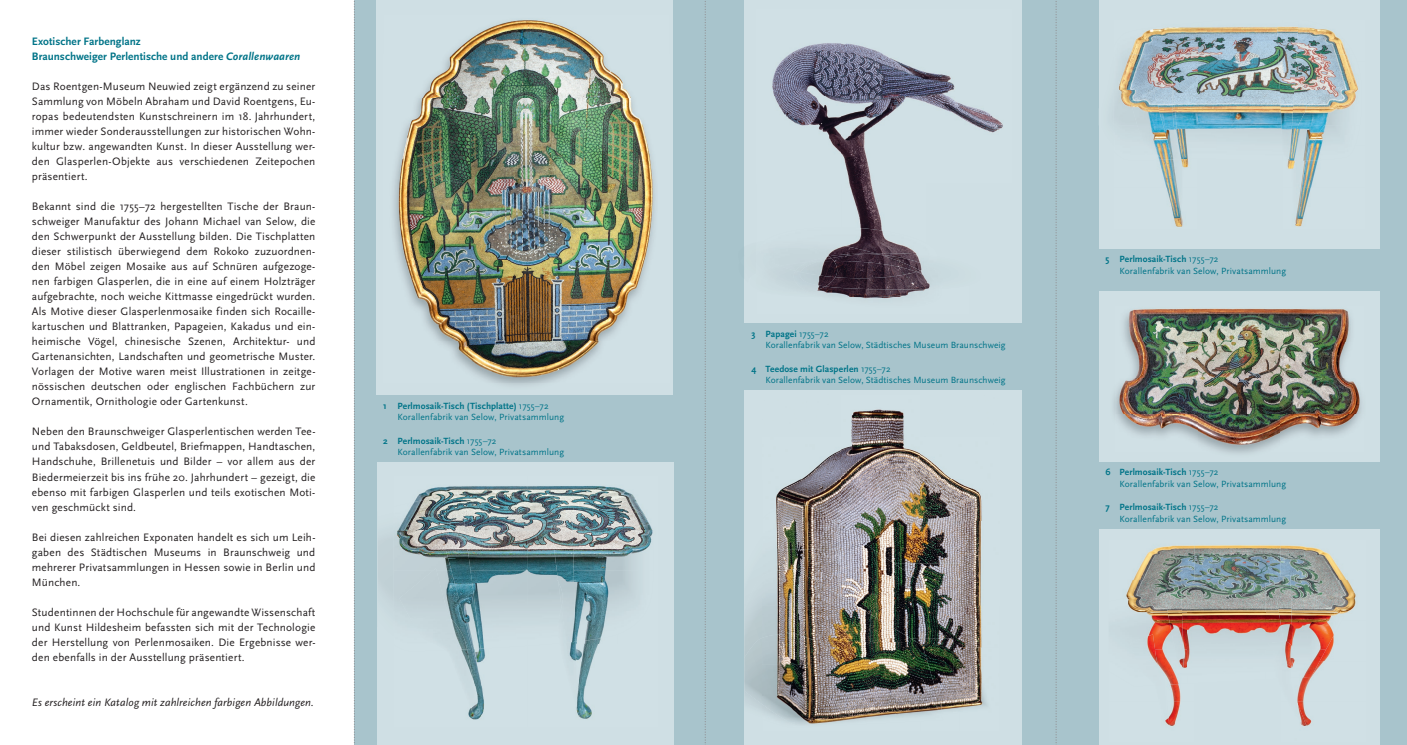
<style>
.page{position:relative;width:1407px;height:745px;background:#fff}
.page>*{position:absolute;margin:0;border:0;box-sizing:border-box;transform-origin:0 0}
.t1{font:11.25px/15px "Scala Sans";letter-spacing:.015em;color:#231f20;text-align:justify}
.t2{font:700 11.25px/15px "Scala Sans";letter-spacing:.005em;color:#007488}
.t3{font:italic 11.25px "Scala Sans";letter-spacing:.01em;color:#231f20}
.t4{font:9.38px/11.2px "Scala Sans";letter-spacing:.01em;color:#007488}
.s1{font-style:italic}
.s2{font-weight:700}
</style>
<div class="page">
<div style="left:354px;top:0;width:1053px;height:744px;background:#a8c4cc"></div>
<div style="left:376px;top:0;width:296px;height:394px;background:#cfdfe4"></div>
<img style="left:394px;top:55px;width:261px;height:330px">
<img style="left:452px;top:20px;width:151px;height:35px">
<div style="left:1099px;top:0;width:280px;height:248px;background:#cfdfe4"></div>
<img style="left:1159px;top:160px;width:30px;height:10px">
<img style="left:1287px;top:161px;width:31px;height:66px">
<img style="left:1114px;top:27px;width:84px;height:133px">
<img style="left:1198px;top:27px;width:149px;height:28px">
<img style="left:1198px;top:55px;width:79px;height:77px">
<img style="left:1298px;top:55px;width:60px;height:35px">
<img style="left:1334px;top:90px;width:24px;height:35px">
<img style="left:1288px;top:125px;width:49px;height:36px">
<img style="left:1151px;top:55px;width:26px;height:36px">
<img style="left:1162px;top:159px;width:21px;height:68px">
<img style="left:1130px;top:91px;width:53px;height:68px">
<img style="left:1154px;top:82px;width:25px;height:77px">
<img style="left:1277px;top:26px;width:21px;height:134px">
<img style="left:1291px;top:160px;width:15px;height:64px">
<img style="left:1292px;top:89px;width:42px;height:72px">
<div style="left:1099px;top:528px;width:280px;height:216px;background:#cfdfe4"></div>
<img style="left:1134px;top:545px;width:212px;height:34px">
<img style="left:1131px;top:579px;width:56px;height:5px">
<img style="left:1265px;top:579px;width:8px;height:4px">
<img style="left:1291px;top:579px;width:65px;height:34px">
<img style="left:1326px;top:649px;width:6px;height:10px">
<img style="left:1169px;top:686px;width:12px;height:40px">
<img style="left:1306px;top:679px;width:6px;height:47px">
<img style="left:1126px;top:584px;width:61px;height:102px">
<img style="left:1187px;top:575px;width:78px;height:88px">
<img style="left:1265px;top:583px;width:72px;height:29px">
<img style="left:1265px;top:612px;width:79px;height:37px">
<img style="left:1303px;top:649px;width:23px;height:30px">
<img style="left:1166px;top:574px;width:15px;height:11px">
<img style="left:1164px;top:585px;width:19px;height:82px">
<img style="left:1155px;top:684px;width:14px;height:41px">
<img style="left:1130px;top:634px;width:35px;height:51px">
<img style="left:1273px;top:574px;width:18px;height:15px">
<img style="left:1275px;top:585px;width:18px;height:56px">
<img style="left:1297px;top:677px;width:9px;height:49px">
<img style="left:1267px;top:641px;width:28px;height:27px">
<img style="left:1283px;top:640px;width:10px;height:26px">
<div style="left:377px;top:462px;width:297px;height:282px;background:#cfdfe4"></div>
<img style="left:430px;top:486px;width:98px;height:3px">
<img style="left:528px;top:486px;width:93px;height:3px">
<img style="left:468px;top:645px;width:130px;height:75px">
<img style="left:393px;top:489px;width:260px;height:121px">
<img style="left:481px;top:610px;width:47px;height:41px">
<img style="left:528px;top:610px;width:79px;height:35px">
<img style="left:446px;top:515px;width:35px;height:200px">
<img style="left:399px;top:567px;width:68px;height:82px">
<img style="left:551px;top:518px;width:23px;height:88px">
<img style="left:560px;top:643px;width:24px;height:75px">
<img style="left:558px;top:580px;width:34px;height:63px">
<img style="left:566px;top:641px;width:10px;height:24px">
<img style="left:558px;top:578px;width:17px;height:64px">
<div style="left:1099px;top:291px;width:280px;height:170px;background:#cfdfe4"></div>
<img style="left:1115px;top:308px;width:247px;height:143px">
<div style="left:744px;top:0;width:277px;height:323px;background:#cfdfe4"></div>
<img style="left:772px;top:43px;width:231px;height:141px">
<img style="left:849px;top:184px;width:33px;height:43px">
<img style="left:860px;top:227px;width:56px;height:26px">
<img style="left:829px;top:239px;width:47px;height:15px">
<img style="left:880px;top:253px;width:37px;height:1px">
<svg style="left:865px;top:253px;width:15px;height:1px"></svg>
<img style="left:853px;top:297px;width:41px;height:2px">
<img style="left:825px;top:289px;width:101px;height:8px">
<img style="left:793px;top:271px;width:32px;height:21px">
<img style="left:795px;top:263px;width:5px;height:9px">
<img style="left:831px;top:254px;width:89px;height:18px">
<img style="left:818px;top:258px;width:16px;height:3px">
<img style="left:825px;top:272px;width:105px;height:17px">
<img style="left:835px;top:261px;width:81px;height:17px">
<img style="left:800px;top:277px;width:35px;height:9px">
<img style="left:800px;top:261px;width:37px;height:16px">
<div style="left:744px;top:390px;width:277px;height:354px;background:#cfdfe4"></div>
<img style="left:744px;top:637px;width:18px;height:66px">
<img style="left:776px;top:409px;width:206px;height:112px">
<img style="left:838px;top:521px;width:42px;height:30px">
<img style="left:880px;top:521px;width:80px;height:42px">
<img style="left:960px;top:521px;width:21px;height:82px">
<img style="left:939px;top:563px;width:21px;height:40px">
<img style="left:776px;top:505px;width:62px;height:64px">
<img style="left:837px;top:525px;width:40px;height:89px">
<img style="left:876px;top:551px;width:63px;height:42px">
<img style="left:876px;top:593px;width:77px;height:45px">
<img style="left:953px;top:603px;width:29px;height:79px">
<img style="left:917px;top:638px;width:36px;height:44px">
<img style="left:943px;top:682px;width:43px;height:28px">
<img style="left:762px;top:569px;width:94px;height:36px">
<img style="left:762px;top:605px;width:109px;height:28px">
<img style="left:870px;top:614px;width:47px;height:27px">
<img style="left:883px;top:641px;width:24px;height:28px">
<img style="left:907px;top:641px;width:36px;height:69px">
<img style="left:762px;top:633px;width:121px;height:31px">
<img style="left:762px;top:664px;width:134px;height:60px">
<img style="left:896px;top:669px;width:44px;height:48px">
<svg style="left:354px;top:1px;width:1px;height:744px"></svg>
<svg style="left:704px;top:1px;width:2px;height:744px"></svg>
<svg style="left:1055px;top:1px;width:2px;height:744px"></svg>
<p class="t2" style="left:32px;top:34px;width:270px">Exotischer Farbenglanz<br>Braunschweiger Perlentische und andere <span class="s1">Corallenwaaren</span></p>
<p class="t1" style="left:32px;top:79px;width:285px">Das Roentgen-Museum Neuwied zeigt ergänzend zu seiner Sammlung von Möbeln Abraham und David Roentgens, Eu&shy;ropas bedeutendsten Kunstschreinern im 18. Jahrhundert, immer wieder Sonderausstellungen zur historischen Wohn&shy;kultur bzw. angewandten Kunst. In dieser Ausstellung wer&shy;den Glasperlen-Objekte aus verschiedenen Zeitepochen präsentiert.</p>
<p class="t1" style="left:32px;top:199px;width:285px">Bekannt sind die 1755–72 hergestellten Tische der Braun&shy;schweiger Manufaktur des Johann Michael van Selow, die den Schwerpunkt der Ausstellung bilden. Die Tischplatten dieser stilistisch überwiegend dem Rokoko zuzuordnen&shy;den Möbel zeigen Mosaike aus auf Schnüren aufgezoge&shy;nen farbigen Glasperlen, die in eine auf einem Holzträger aufgebrachte, noch weiche Kittmasse eingedrückt wurden.<br>Als Motive dieser Glasperlenmosaike finden sich Rocaille&shy;kartuschen und Blattranken, Papageien, Kakadus und ein&shy;heimische Vögel, chinesische Szenen, Architektur- und Gartenansichten, Landschaften und geometrische Muster.<br>Vorlagen der Motive waren meist Illustrationen in zeitge&shy;nössischen deutschen oder englischen Fachbüchern zur Ornamentik, Ornithologie oder Gartenkunst.</p>
<p class="t1" style="left:32px;top:424px;width:285px">Neben den Braunschweiger Glasperlentischen werden Tee&shy;und Tabaksdosen, Geldbeutel, Briefmappen, Handtaschen, Handschuhe, Brillenetuis und Bilder – vor allem aus der Biedermeierzeit bis ins frühe 20. Jahrhundert – gezeigt, die ebenso mit farbigen Glasperlen und teils exotischen Moti&shy;ven geschmückt sind.</p>
<p class="t1" style="left:32px;top:529px;width:285px">Bei diesen zahlreichen Exponaten handelt es sich um Leih&shy;gaben des Städtischen Museums in Braunschweig und mehrerer Privatsammlungen in Hessen sowie in Berlin und München.</p>
<p class="t1" style="left:32px;top:604px;width:285px">Studentinnen der Hochschule für angewandte Wissenschaft und Kunst Hildesheim befassten sich mit der Technologie der Herstellung von Perlenmosaiken. Die Ergebnisse wer&shy;den ebenfalls in der Ausstellung präsentiert.</p>
<p class="t3" style="left:32px;top:695px;width:284px">Es erscheint ein Katalog mit zahlreichen farbigen Abbildungen.</p>
<p class="t4" style="left:397px;top:400px;width:168px;text-indent:-14px"><span class="s2">1 Perlmosaik-Tisch (Tischplatte)</span> 1755–72<br>Korallenfabrik van Selow, Privatsammlung</p>
<p class="t4" style="left:397px;top:435px;width:168px;text-indent:-14px"><span class="s2">2 Perlmosaik-Tisch</span> 1755–72<br>Korallenfabrik van Selow, Privatsammlung</p>
<p class="t4" style="left:765px;top:328px;width:242px;text-indent:-14px"><span class="s2">3 Papagei</span> 1755–72<br>Korallenfabrik van Selow, Städtisches Museum Braunschweig</p>
<p class="t4" style="left:765px;top:363px;width:242px;text-indent:-14px"><span class="s2">4 Teedose mit Glasperlen</span> 1755–72<br>Korallenfabrik van Selow, Städtisches Museum Braunschweig</p>
<p class="t4" style="left:1119px;top:253px;width:168px;text-indent:-14px"><span class="s2">5 Perlmosaik-Tisch</span> 1755–72<br>Korallenfabrik van Selow, Privatsammlung</p>
<p class="t4" style="left:1119px;top:466px;width:168px;text-indent:-14px"><span class="s2">6 Perlmosaik-Tisch</span> 1755–72<br>Korallenfabrik van Selow, Privatsammlung</p>
<p class="t4" style="left:1119px;top:501px;width:168px;text-indent:-14px"><span class="s2">7 Perlmosaik-Tisch</span> 1755–72<br>Korallenfabrik van Selow, Privatsammlung</p>
</div>
